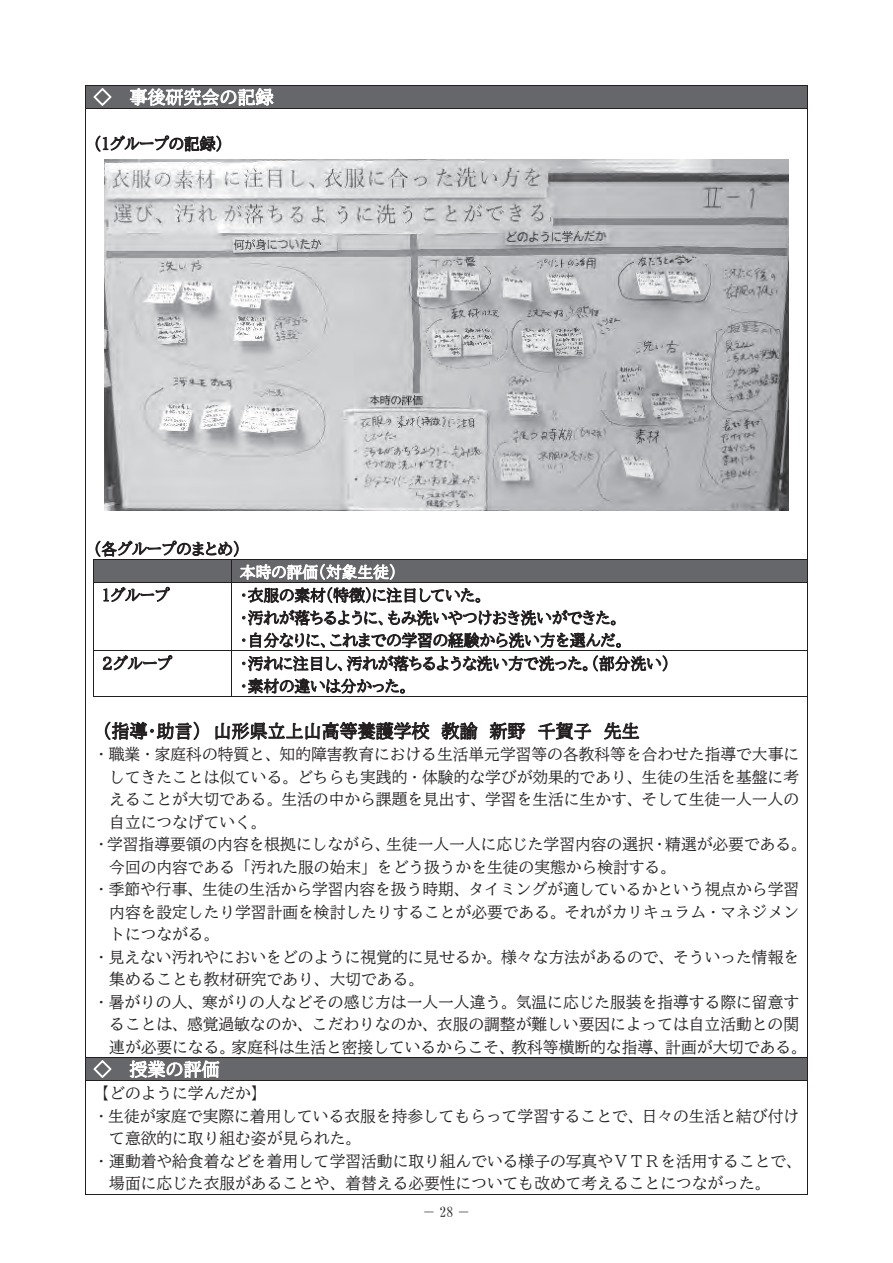
<style>
.page{position:relative;width:893px;height:1263px;background:#fff}
.page>*{position:absolute;margin:0;border:0;box-sizing:border-box;transform-origin:0 0}
.t1{font:18px "BIZ UDP Mincho Medium";color:#231f20}
.t2{font:18px "BIZ UD Mincho Medium";color:#fff}
.t3{font:15.75px "BIZ UD Mincho Medium";color:#231f20}
.t4{font:15.75px/22.5px "BIZ UDP Mincho Medium";color:#231f20}
.t5{font:15.75px "BIZ UDP Mincho Medium";color:#fff}
.t6{font:13.8px "DFHS Mincho W3 WIN RKSJ H";color:#231f20}
.s1{font-family:"BIZ UD Mincho Medium"}
</style>
<div class="page">
<div style="left:86px;top:86px;width:721px;height:22px;background:#66676a"></div>
<hr style="left:85px;top:85px;width:723px;height:1px;background:#231f20">
<svg style="left:85px;top:86px;width:1px;height:22px"></svg>
<svg style="left:807px;top:86px;width:1px;height:22px"></svg>
<div style="left:94px;top:560px;width:137px;height:22px;background:#66676a"></div>
<div style="left:240px;top:560px;width:567px;height:22px;background:#66676a"></div>
<hr style="left:94px;top:559px;width:713px;height:1px;background:#231f20">
<svg style="left:231px;top:560px;width:1px;height:22px"></svg>
<hr style="left:94px;top:582px;width:713px;height:1px;background:#231f20">
<hr style="left:94px;top:583px;width:1px;height:68px;background:#231f20">
<hr style="left:231px;top:583px;width:1px;height:68px;background:#231f20">
<hr style="left:94px;top:651px;width:713px;height:1px;background:#231f20">
<hr style="left:94px;top:651px;width:1px;height:46px;background:#231f20">
<hr style="left:94px;top:696px;width:137px;height:1px;background:#231f20">
<hr style="left:231px;top:651px;width:1px;height:46px;background:#231f20">
<hr style="left:232px;top:696px;width:575px;height:1px;background:#231f20">
<hr style="left:85px;top:108px;width:723px;height:1px;background:#231f20">
<hr style="left:85px;top:109px;width:1px;height:948px;background:#231f20">
<hr style="left:807px;top:109px;width:1px;height:948px;background:#231f20">
<div style="left:86px;top:1058px;width:721px;height:22px;background:#66676a"></div>
<hr style="left:85px;top:1057px;width:723px;height:1px;background:#231f20">
<svg style="left:85px;top:1058px;width:1px;height:22px"></svg>
<svg style="left:807px;top:1058px;width:1px;height:22px"></svg>
<hr style="left:85px;top:1080px;width:723px;height:1px;background:#231f20">
<hr style="left:85px;top:1081px;width:1px;height:113px;background:#231f20">
<hr style="left:85px;top:1194px;width:722px;height:1px;background:#231f20">
<hr style="left:807px;top:1081px;width:1px;height:113px;background:#231f20">
<img style="left:104px;top:160px;width:685px;height:350px">
<p class="t2" style="left:94px;top:88px;width:181px">◇ 事後研究会の記録</p>
<p class="t4" style="left:94px;top:132px;width:131px">（１グループの記録）</p>
<p class="t4" style="left:94px;top:537px;width:149px">（各グループのまとめ）</p>
<p class="t5" style="left:240px;top:564px;width:158px">本時の評価（対象生徒）</p>
<p class="t4" style="left:102px;top:584px;width:69px">１グループ</p>
<p class="t4" style="left:240px;top:584px;width:387px">・衣服の素材(特徴)に注目していた。<br>・汚れが落ちるように、もみ洗いやつけおき洗いができた。・自分なりに、これまでの学習の経験から洗い方を選んだ。</p>
<p class="t4" style="left:102px;top:652px;width:72px">２グループ</p>
<p class="t4" style="left:240px;top:652px;width:431px">・汚れに注目し、汚れが落ちるような洗い方で洗った。(部分洗い)・素材の違いは分かった。</p>
<p class="t1" style="left:94px;top:722px;width:548px"><span class="s1">（</span>指導・助言） 山形県立上山高等養護学校 教諭 新野 千賀子 先生</p>
<p class="t3" style="left:94px;top:746px;width:707px">・職業・家庭科の特質と、知的障害教育における生活単元学習等の各教科等を合わせた指導で大事に</p>
<p class="t3" style="left:109px;top:769px;width:691px">してきたことは似ている。どちらも実践的・体験的な学びが効果的であり、生徒の生活を基盤に考</p>
<p class="t3" style="left:109px;top:791px;width:691px">えることが大切である。生活の中から課題を見出す、学習を生活に生かす、そして生徒一人一人の</p>
<p class="t3" style="left:109px;top:814px;width:159px">自立につなげていく。</p>
<p class="t3" style="left:94px;top:836px;width:715px">・学習指導要領の内容を根拠にしながら、生徒一人一人に応じた学習内容の選択・精選が必要である。</p>
<p class="t3" style="left:109px;top:859px;width:568px">今回の内容である「汚れた服の始末」をどう扱うかを生徒の実態から検討する。</p>
<p class="t3" style="left:94px;top:881px;width:707px">・季節や行事、生徒の生活から学習内容を扱う時期、タイミングが適しているかという視点から学習</p>
<p class="t3" style="left:109px;top:904px;width:691px">内容を設定したり学習計画を検討したりすることが必要である。それがカリキュラム・マネジメン</p>
<p class="t3" style="left:109px;top:926px;width:112px">トにつながる。</p>
<p class="t3" style="left:94px;top:949px;width:707px">・見えない汚れやにおいをどのように視覚的に見せるか。様々な方法があるので、そういった情報を</p>
<p class="t3" style="left:109px;top:971px;width:316px">集めることも教材研究であり、大切である。</p>
<p class="t3" style="left:94px;top:994px;width:707px">・暑がりの人、寒がりの人などその感じ方は一人一人違う。気温に応じた服装を指導する際に留意す</p>
<p class="t3" style="left:109px;top:1016px;width:691px">ることは、感覚過敏なのか、こだわりなのか、衣服の調整が難しい要因によっては自立活動との関</p>
<p class="t3" style="left:109px;top:1039px;width:699px">連が必要になる。家庭科は生活と密接しているからこそ、教科等横断的な指導、計画が大切である。</p>
<p class="t2" style="left:94px;top:1060px;width:127px">◇ 授業の評価</p>
<p class="t3" style="left:94px;top:1085px;width:175px">【どのように学んだか】</p>
<p class="t3" style="left:94px;top:1108px;width:707px">・生徒が家庭で実際に着用している衣服を持参してもらって学習することで、日々の生活と結び付け</p>
<p class="t3" style="left:109px;top:1130px;width:253px">て意欲的に取り組む姿が見られた。</p>
<p class="t3" style="left:94px;top:1153px;width:710px">・運動着や給食着などを着用して学習活動に取り組んでいる様子の写真やＶＴＲを活用することで、</p>
<p class="t3" style="left:109px;top:1175px;width:663px">場面に応じた衣服があることや、着替える必要性についても改めて考えることにつながった。</p>
<p class="t6" style="left:422px;top:1205px;width:50px">－28－</p>
</div>
